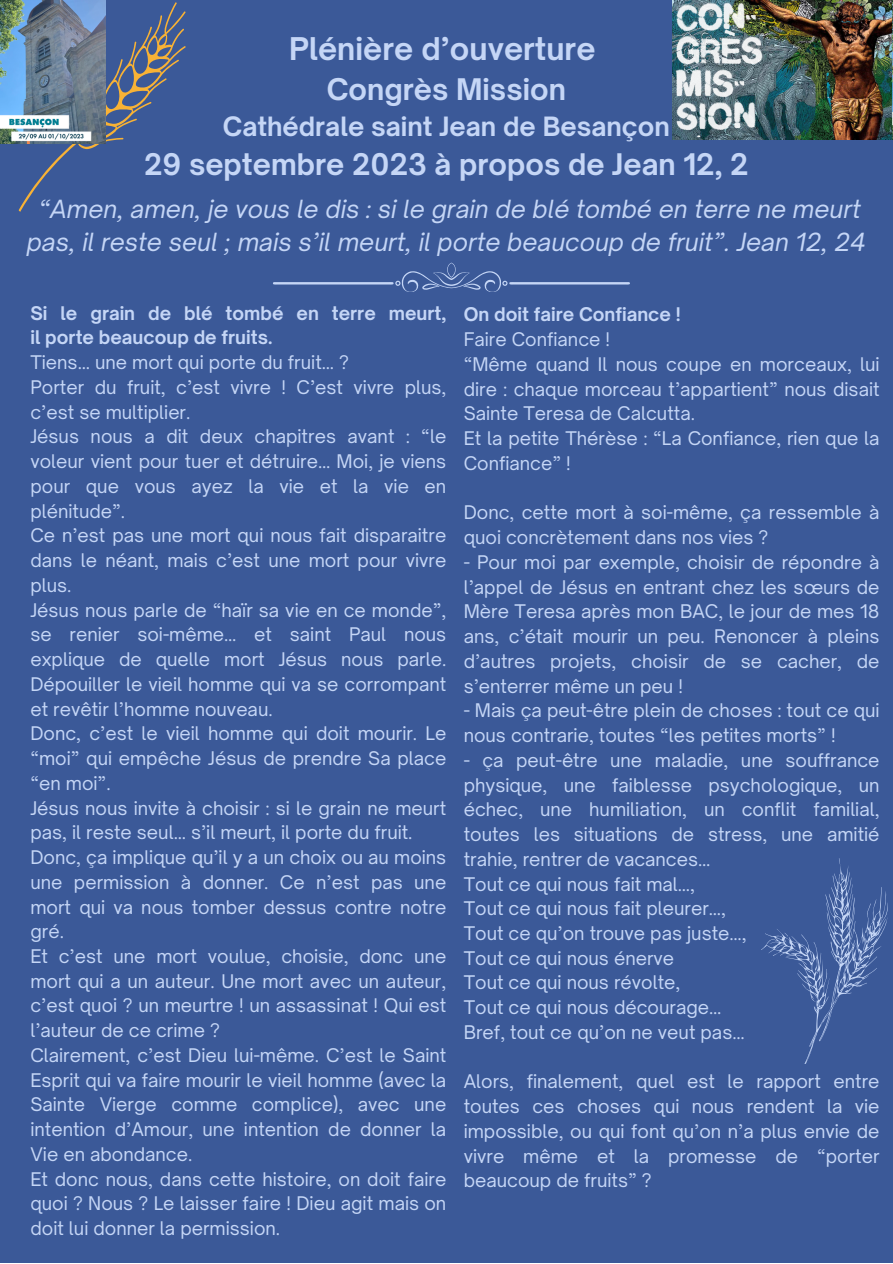
<style>
.page{position:relative;width:893px;height:1264px;background:#fff}
.page>*{position:absolute;margin:0;border:0;box-sizing:border-box;transform-origin:0 0}
.t1{font:700 30px "Open Sauce One";color:#c5d6f6}
.t2{font:700 28.5px "Open Sauce One";color:#c5d6f6}
.t3{font:700 25.5px "Open Sauce One";color:#c5d6f6}
.t4{font:italic 24px/33.5px "Open Sauce One";color:#c5d6f6;text-align:center}
.t5{font:18px/24.8px "Open Sauce One";color:#c5d6f6;text-align:justify}
.t6{font:700 18px/24.8px "Open Sauce One";color:#c5d6f6}
</style>
<div class="page">
<div style="left:0;top:0;width:892px;height:1262px;background:#3b5998"></div>
<img style="left:673px;top:0;width:219px;height:139px">
<svg style="left:18px;top:0;width:168px;height:212px"></svg>
<img style="left:0;top:0;width:105px;height:144px">
<svg style="left:761px;top:858px;width:126px;height:205px"></svg>
<svg style="left:273px;top:263px;width:356px;height:29px"></svg>
<p class="t1" style="left:289px;top:30px;width:308px">Plénière d’ouverture</p>
<p class="t2" style="left:327px;top:72px;width:241px">Congrès Mission</p>
<p class="t3" style="left:223px;top:111px;width:448px">Cathédrale saint Jean de Besançon</p>
<p class="t2" style="left:144px;top:146px;width:606px">29 septembre 2023 à propos de Jean 12, 2</p>
<p class="t4" style="left:27px;top:192px;width:840px">“Amen, amen, je vous le dis : si le grain de blé tombé en terre ne meurt pas, il reste seul ; mais s’il meurt, il porte beaucoup de fruit”. Jean 12, 24</p>
<p class="t6" style="left:30px;top:300px;width:417px">Si le grain de blé tombé en terre meurt, il porte beaucoup de fruits.</p>
<p class="t5" style="left:30px;top:350px;width:320px">Tiens… une mort qui porte du fruit… ?</p>
<p class="t5" style="left:30px;top:375px;width:417px">Porter du fruit, c’est vivre ! C’est vivre plus, c’est se multiplier.</p>
<p class="t5" style="left:30px;top:424px;width:417px">Jésus nous a dit deux chapitres avant : “le voleur vient pour tuer et détruire… Moi, je viens pour que vous ayez la vie et la vie en plénitude”.</p>
<p class="t5" style="left:30px;top:523px;width:417px">Ce n’est pas une mort qui nous fait disparaitre dans le néant, mais c’est une mort pour vivre plus.</p>
<p class="t5" style="left:30px;top:597px;width:417px">Jésus nous parle de “haïr sa vie en ce monde”, se renier soi-même… et saint Paul nous explique de quelle mort Jésus nous parle.<br>Dépouiller le vieil homme qui va se corrompant et revêtir l’homme nouveau.</p>
<p class="t5" style="left:30px;top:721px;width:417px">Donc, c’est le vieil homme qui doit mourir. Le “moi” qui empêche Jésus de prendre Sa place “en moi”.</p>
<p class="t5" style="left:30px;top:795px;width:417px">Jésus nous invite à choisir : si le grain ne meurt pas, il reste seul… s’il meurt, il porte du fruit.</p>
<p class="t5" style="left:30px;top:844px;width:417px">Donc, ça implique qu’il y a un choix ou au moins une permission à donner. Ce n’est pas une mort qui va nous tomber dessus contre notre gré.</p>
<p class="t5" style="left:30px;top:943px;width:417px">Et c’est une mort voulue, choisie, donc une mort qui a un auteur. Une mort avec un auteur, c’est quoi ? un meurtre ! un assassinat ! Qui est l’auteur de ce crime ?</p>
<p class="t5" style="left:30px;top:1042px;width:417px">Clairement, c’est Dieu lui-même. C’est le Saint Esprit qui va faire mourir le vieil homme (avec la Sainte Vierge comme complice), avec une intention d’Amour, une intention de donner la Vie en abondance.</p>
<p class="t5" style="left:30px;top:1166px;width:417px">Et donc nous, dans cette histoire, on doit faire quoi ? Nous ? Le laisser faire ! Dieu agit mais on doit lui donner la permission.</p>
<p class="t6" style="left:463px;top:302px;width:218px">On doit faire Confiance !</p>
<p class="t5" style="left:463px;top:327px;width:148px">Faire Confiance !</p>
<p class="t5" style="left:463px;top:352px;width:417px">“Même quand Il nous coupe en morceaux, lui dire : chaque morceau t’appartient” nous disait Sainte Teresa de Calcutta.</p>
<p class="t5" style="left:463px;top:426px;width:417px">Et la petite Thérèse : “La Confiance, rien que la<br>Confiance” !</p>
<p class="t5" style="left:463px;top:500px;width:417px">Donc, cette mort à soi-même, ça ressemble à quoi concrètement dans nos vies ?</p>
<p class="t5" style="left:463px;top:549px;width:417px">- Pour moi par exemple, choisir de répondre à l’appel de Jésus en entrant chez les sœurs de Mère Teresa après mon BAC, le jour de mes 18 ans, c’était mourir un peu. Renoncer à pleins d’autres projets, choisir de se cacher, de s’enterrer même un peu !</p>
<p class="t5" style="left:463px;top:698px;width:417px">- Mais ça peut-être plein de choses : tout ce qui nous contrarie, toutes “les petites morts” !</p>
<p class="t5" style="left:463px;top:747px;width:417px">- ça peut-être une maladie, une souffrance physique, une faiblesse psychologique, un échec, une humiliation, un conflit familial, toutes les situations de stress, une amitié trahie, rentrer de vacances…</p>
<p class="t5" style="left:463px;top:871px;width:233px">Tout ce qui nous fait mal…,</p>
<p class="t5" style="left:463px;top:896px;width:264px">Tout ce qui nous fait pleurer…,</p>
<p class="t5" style="left:463px;top:920px;width:284px">Tout ce qu’on trouve pas juste…,</p>
<p class="t5" style="left:463px;top:945px;width:212px">Tout ce qui nous énerve</p>
<p class="t5" style="left:463px;top:970px;width:218px">Tout ce qui nous révolte,</p>
<p class="t5" style="left:463px;top:994px;width:259px">Tout ce qui nous décourage…</p>
<p class="t5" style="left:463px;top:1019px;width:282px">Bref, tout ce qu’on ne veut pas…</p>
<p class="t5" style="left:463px;top:1069px;width:417px">Alors, finalement, quel est le rapport entre toutes ces choses qui nous rendent la vie impossible, ou qui font qu’on n’a plus envie de vivre même et la promesse de “porter beaucoup de fruits” ?</p>
</div>
